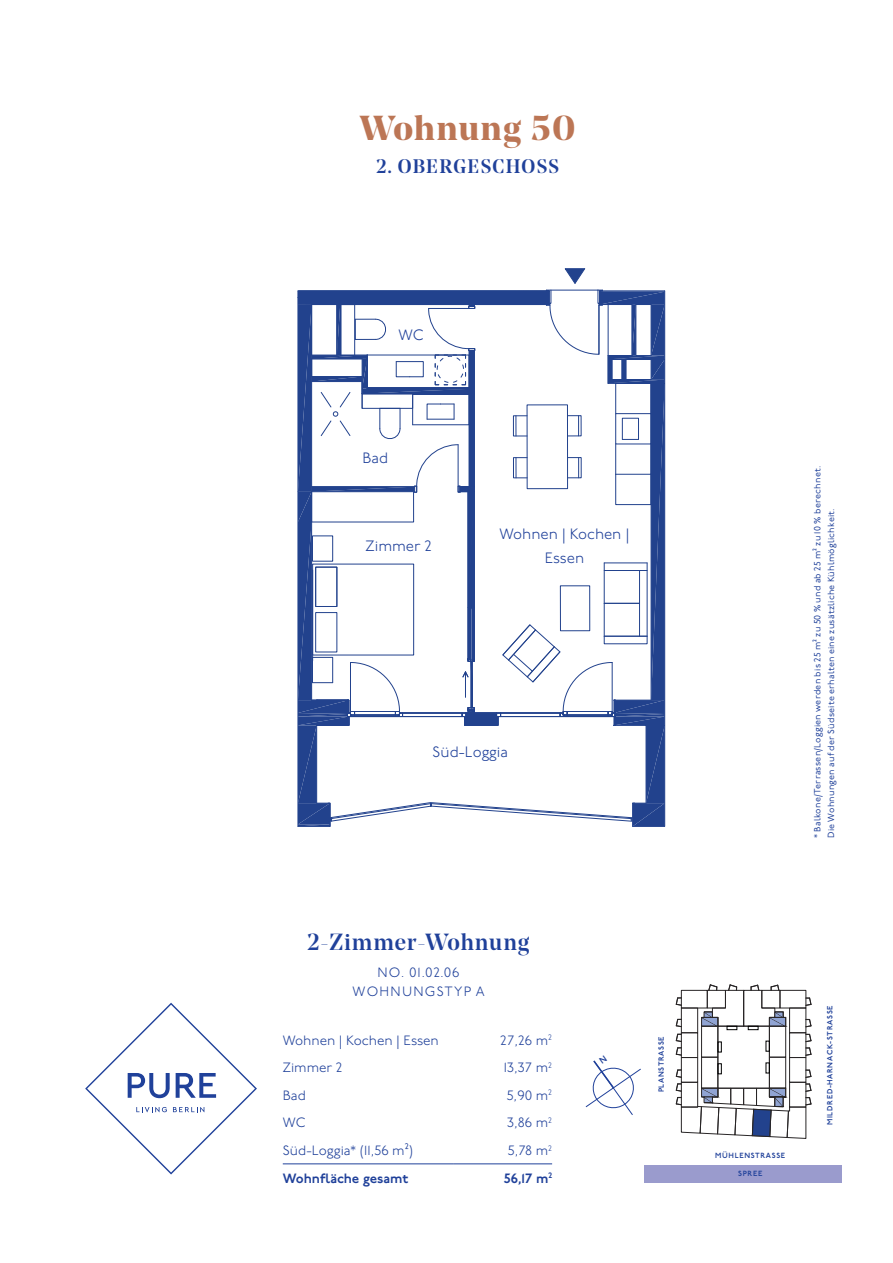
<style>
.page{position:relative;width:893px;height:1263px;background:#fff}
.page>*{position:absolute;margin:0;border:0;box-sizing:border-box;transform-origin:0 0}
.t1{font:700 34.5px "Noe Display";letter-spacing:.04em;color:#bc7655}
.t2{font:500 23.25px "Noe Display";letter-spacing:.04em;color:#20419a}
.t3{font:500 19.5px "Noe Display";letter-spacing:.07em;color:#20419a}
.t4{font:300 15px/24px "P22 Underground";color:#20419a;text-align:center}
.t5{font:300 13.5px "P22 Underground";color:#20419a}
.t6{font:300 13.5px/19.5px "P22 Underground";letter-spacing:.09em;color:#20419a;text-align:center}
.t7{font:600 13.5px "P22 Underground";color:#20419a}
.t8{font:9px/13.5px "P22 Underground";letter-spacing:.025em;color:#20419a}
.t9{font:600 7.5px "P22 Underground";letter-spacing:.09em;color:#20419a}
</style>
<div class="page">
<div style="left:644px;top:1165px;width:198px;height:18px;background:#9a9bcd"></div>
<svg style="left:85px;top:1003px;width:172px;height:171px"></svg>
<div style="left:681px;top:990px;width:26px;height:18px;border:1px solid #282526"></div>
<div style="left:701px;top:1026px;width:17px;height:31px;border:1px solid #282526"></div>
<div style="left:701px;top:1057px;width:17px;height:31px;border:1px solid #282526"></div>
<div style="left:681px;top:1008px;width:17px;height:25px;border:1px solid #282526"></div>
<div style="left:681px;top:1033px;width:17px;height:24px;border:1px solid #282526"></div>
<div style="left:681px;top:1057px;width:17px;height:25px;border:1px solid #282526"></div>
<div style="left:681px;top:1082px;width:17px;height:25px;border:1px solid #282526"></div>
<div style="left:769px;top:1026px;width:17px;height:31px;border:1px solid #282526"></div>
<div style="left:769px;top:1057px;width:17px;height:31px;border:1px solid #282526"></div>
<div style="left:780px;top:990px;width:26px;height:18px;border:1px solid #282526"></div>
<div style="left:789px;top:1008px;width:17px;height:25px;border:1px solid #282526"></div>
<div style="left:789px;top:1033px;width:17px;height:24px;border:1px solid #282526"></div>
<div style="left:789px;top:1057px;width:17px;height:25px;border:1px solid #282526"></div>
<div style="left:789px;top:1082px;width:17px;height:25px;border:1px solid #282526"></div>
<div style="left:718px;top:1026px;width:51px;height:62px;border:1px solid #282526"></div>
<svg style="left:806px;top:1070px;width:5px;height:7px"></svg>
<svg style="left:806px;top:998px;width:5px;height:7px"></svg>
<svg style="left:806px;top:1019px;width:5px;height:8px"></svg>
<svg style="left:806px;top:1034px;width:5px;height:21px"></svg>
<svg style="left:676px;top:1070px;width:5px;height:7px"></svg>
<svg style="left:676px;top:997px;width:5px;height:8px"></svg>
<svg style="left:676px;top:1019px;width:5px;height:8px"></svg>
<svg style="left:676px;top:1034px;width:5px;height:21px"></svg>
<svg style="left:701px;top:985px;width:85px;height:41px"></svg>
<svg style="left:676px;top:1083px;width:135px;height:55px"></svg>
<svg style="left:766px;top:1063px;width:3px;height:10px"></svg>
<svg style="left:766px;top:1041px;width:3px;height:10px"></svg>
<svg style="left:718px;top:1064px;width:3px;height:10px"></svg>
<svg style="left:718px;top:1042px;width:3px;height:10px"></svg>
<div style="left:727px;top:1026px;width:10px;height:4px;border:1px solid #000001"></div>
<div style="left:748px;top:1026px;width:10px;height:4px;border:1px solid #000001"></div>
<hr style="left:283px;top:1163px;width:170px;height:1px;background:#20419a">
<hr style="left:453px;top:1163px;width:99px;height:1px;background:#20419a">
<svg style="left:298px;top:290px;width:367px;height:537px"></svg>
<svg style="left:564px;top:268px;width:21px;height:16px"></svg>
<svg style="left:585px;top:1060px;width:56px;height:55px"></svg>
<h1 class="t1" style="left:360px;top:105px;width:217px">Wohnung 50</h1>
<h3 class="t3" style="left:376px;top:154px;width:185px">2. OBERGESCHOSS</h3>
<h3 class="t4" style="left:398px;top:323px;width:27px">WC</h3>
<h3 class="t4" style="left:362px;top:447px;width:27px">Bad</h3>
<h3 class="t4" style="left:366px;top:534px;width:68px">Zimmer 2</h3>
<h3 class="t4" style="left:499px;top:523px;width:132px">Wohnen | Kochen |<br>Essen</h3>
<h3 class="t4" style="left:433px;top:741px;width:77px">Süd-Loggia</h3>
<h2 class="t2" style="left:307px;top:927px;width:224px">2-Zimmer-Wohnung</h2>
<h3 class="t6" style="left:353px;top:963px;width:134px">NO. 01.02.06<br>WOHNUNGSTYP A</h3>
<h3 class="t5" style="left:283px;top:1032px;width:158px">Wohnen | Kochen | Essen</h3>
<h3 class="t5" style="left:500px;top:1032px;width:53px">27,26 m<sup>2</sup></h3>
<h3 class="t5" style="left:283px;top:1060px;width:61px">Zimmer 2</h3>
<h3 class="t5" style="left:504px;top:1060px;width:50px">13,37 m<sup>2</sup></h3>
<h3 class="t5" style="left:283px;top:1088px;width:25px">Bad</h3>
<h3 class="t5" style="left:507px;top:1088px;width:47px">5,90 m<sup>2</sup></h3>
<h3 class="t5" style="left:283px;top:1115px;width:24px">WC</h3>
<h3 class="t5" style="left:507px;top:1115px;width:47px">3,86 m<sup>2</sup></h3>
<h3 class="t5" style="left:283px;top:1143px;width:132px">Süd-Loggia* (11,56 m²)</h3>
<h3 class="t5" style="left:508px;top:1143px;width:46px">5,78 m<sup>2</sup></h3>
<h3 class="t7" style="left:283px;top:1170px;width:127px">Wohnfläche gesamt</h3>
<h3 class="t7" style="left:504px;top:1170px;width:50px">56,17 m<sup>2</sup></h3>
<p class="t9" style="left:657px;top:1092px;width:58px;rotate:-90deg">PLANSTRASSE</p>
<p class="t8" style="left:811px;top:838px;width:374px;rotate:-90deg">* Balkone/Terrassen/Loggien werden bis 25 m² zu 50 % und ab 25 m² zu 10 % berechnet.<br>Die Wohnungen auf der Südseite erhalten eine zusätzliche Kühlmöglichkeit.</p>
<p class="t9" style="left:715px;top:1151px;width:72px">MÜHLENSTRASSE</p>
<p class="t9" style="left:738px;top:1169px;width:26px">SPREE</p>
<p class="t9" style="left:826px;top:1125px;width:121px;rotate:-90deg">MILDRED-HARNACK-STRASSE</p>
</div>
